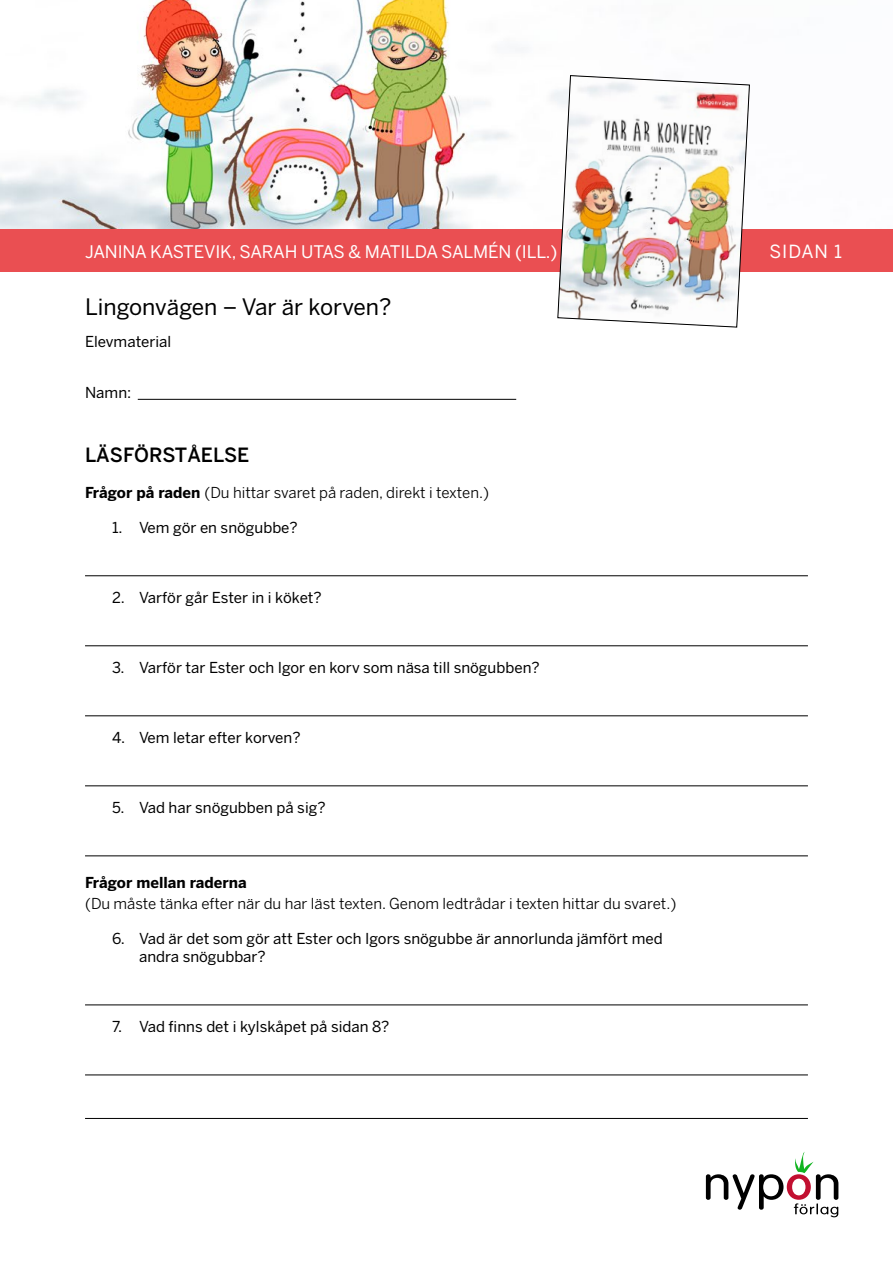
<style>
.page{position:relative;width:893px;height:1263px;background:#fff}
.page>*{position:absolute;margin:0;border:0;box-sizing:border-box;transform-origin:0 0}
.t1{font:22.5px "Benton Sans";color:#000}
.t2{font:500 19.5px "Benton Sans";color:#000}
.t3{font:18px "Benton Sans";letter-spacing:.05em;color:#fff}
.t4{font:17.25px "Benton Sans";letter-spacing:-.01em;color:#fff}
.t5{font:15px/18px "Benton Sans";color:#000}
.t6{font:15px "Benton Sans";color:#000}
.t7{font:700 15px "Benton Sans";color:#000}
.s1{font-weight:700}
</style>
<div class="page">
<img style="left:0;top:0;width:893px;height:230px">
<svg style="left:706px;top:1152px;width:132px;height:65px"></svg>
<div style="left:0;top:230px;width:893px;height:42px;background:#ea4f52"></div>
<img style="left:557px;top:75px;width:193px;height:253px">
<hr style="left:138px;top:399px;width:378px;height:1px;background:#000">
<hr style="left:85px;top:575px;width:723px;height:1px;background:#000">
<hr style="left:85px;top:645px;width:723px;height:1px;background:#000">
<hr style="left:85px;top:715px;width:723px;height:1px;background:#000">
<hr style="left:85px;top:785px;width:723px;height:1px;background:#000">
<hr style="left:85px;top:855px;width:723px;height:1px;background:#000">
<hr style="left:85px;top:1004px;width:723px;height:1px;background:#000">
<hr style="left:85px;top:1074px;width:723px;height:1px;background:#000">
<hr style="left:85px;top:1118px;width:723px;height:1px;background:#000">
<p class="t4" style="left:85px;top:241px;width:474px">JANINA KASTEVIK, SARAH UTAS &amp; MATILDA SALMÉN (ILL.)</p>
<p class="t3" style="left:769px;top:241px;width:74px">SIDAN 1</p>
<h1 class="t1" style="left:85px;top:294px;width:308px">Lingonvägen – Var är korven?</h1>
<p class="t5" style="left:85px;top:333px;width:88px">Elevmaterial</p>
<p class="t5" style="left:85px;top:384px;width:48px">Namn:</p>
<h2 class="t2" style="left:85px;top:443px;width:166px">LÄSFÖRSTÅELSE</h2>
<p class="t6" style="left:85px;top:483px;width:406px"><span class="s1">Frågor på raden</span> (Du hittar svaret på raden, direkt i texten.)</p>
<p class="t5" style="left:112px;top:518px;width:187px">1. Vem gör en snögubbe?</p>
<p class="t5" style="left:112px;top:588px;width:211px">2. Varför går Ester in i köket?</p>
<p class="t5" style="left:112px;top:658px;width:429px">3. Varför tar Ester och Igor en korv som näsa till snögubben?</p>
<p class="t5" style="left:112px;top:728px;width:190px">4. Vem letar efter korven?</p>
<p class="t5" style="left:112px;top:798px;width:215px">5. Vad har snögubben på sig?</p>
<p class="t7" style="left:85px;top:874px;width:163px">Frågor mellan raderna</p>
<p class="t6" style="left:85px;top:894px;width:593px">(Du måste tänka efter när du har läst texten. Genom ledtrådar i texten hittar du svaret.)</p>
<p class="t5" style="left:139px;top:930px;width:525px;text-indent:-27px">6. Vad är det som gör att Ester och Igors snögubbe är annorlunda jämfört med andra snögubbar?</p>
<p class="t5" style="left:112px;top:1018px;width:279px">7. Vad finns det i kylskåpet på sidan 8?</p>
</div>
